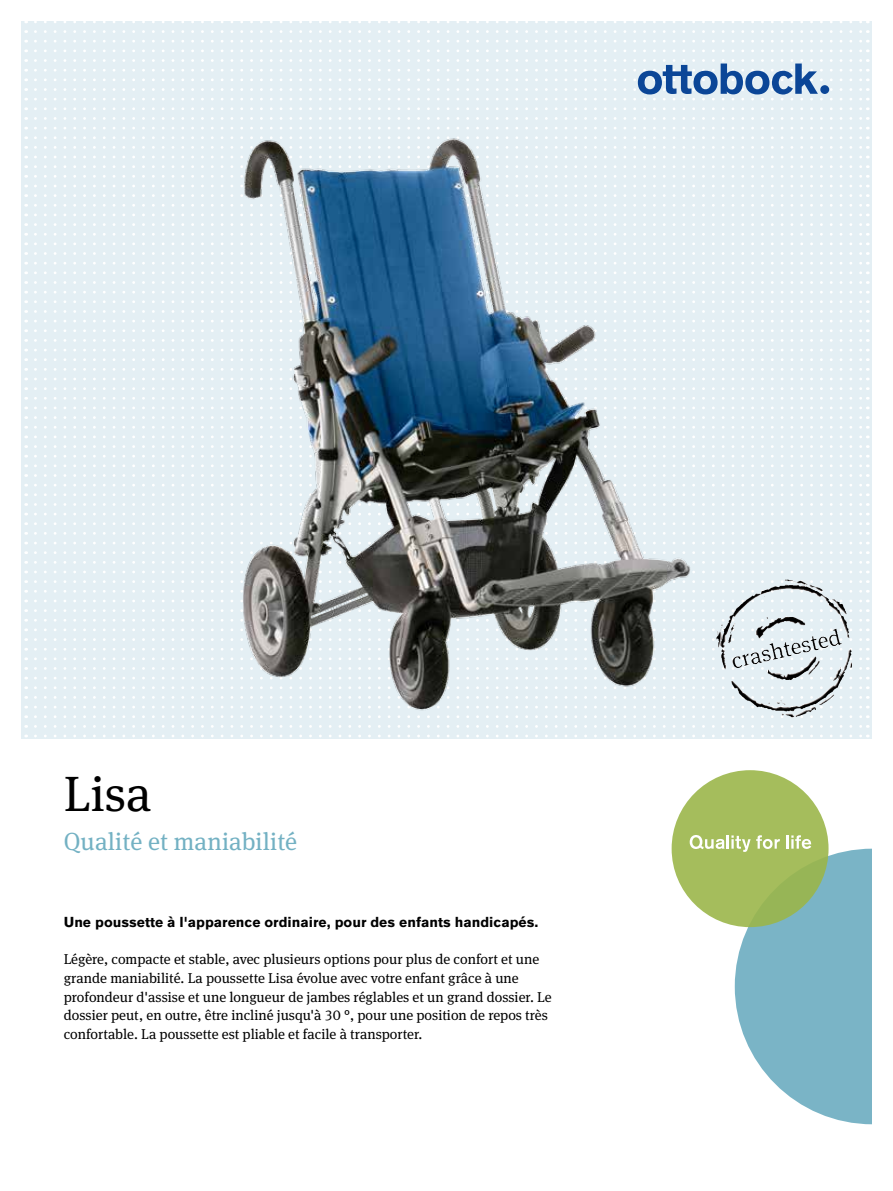
<style>
.page{position:relative;width:893px;height:1191px;background:#fff}
.page>*{position:absolute;margin:0;border:0;box-sizing:border-box;transform-origin:0 0}
.t1{font:49.5px "OBO Serif";color:#000}
.t2{font:24.75px "OBO Serif";letter-spacing:.005em;color:#73b1c3}
.t3{font:22.65px "OBO Serif";color:#000}
.t4{font:14.25px/18.8px "OBO Serif";color:#000}
.t5{font:700 14.25px "OBO Sans";color:#000}
</style>
<div class="page">
<div style="left:21px;top:21px;width:851px;height:718px;background:#e4eff4"></div>
<svg style="left:35px;top:21px;width:827px;height:2px"></svg>
<svg style="left:35px;top:30px;width:827px;height:3px"></svg>
<svg style="left:35px;top:40px;width:827px;height:3px"></svg>
<svg style="left:35px;top:49px;width:827px;height:3px"></svg>
<svg style="left:35px;top:59px;width:827px;height:3px"></svg>
<svg style="left:35px;top:69px;width:827px;height:3px"></svg>
<svg style="left:35px;top:78px;width:827px;height:3px"></svg>
<svg style="left:35px;top:88px;width:827px;height:3px"></svg>
<svg style="left:35px;top:98px;width:827px;height:2px"></svg>
<svg style="left:35px;top:107px;width:827px;height:3px"></svg>
<svg style="left:35px;top:117px;width:827px;height:3px"></svg>
<svg style="left:35px;top:127px;width:827px;height:2px"></svg>
<svg style="left:35px;top:136px;width:827px;height:3px"></svg>
<svg style="left:35px;top:146px;width:827px;height:3px"></svg>
<svg style="left:35px;top:156px;width:827px;height:2px"></svg>
<svg style="left:35px;top:165px;width:827px;height:3px"></svg>
<svg style="left:35px;top:175px;width:827px;height:3px"></svg>
<svg style="left:35px;top:185px;width:827px;height:2px"></svg>
<svg style="left:35px;top:194px;width:827px;height:3px"></svg>
<svg style="left:35px;top:204px;width:827px;height:3px"></svg>
<svg style="left:35px;top:214px;width:827px;height:2px"></svg>
<svg style="left:35px;top:223px;width:827px;height:3px"></svg>
<svg style="left:35px;top:233px;width:827px;height:3px"></svg>
<svg style="left:35px;top:242px;width:827px;height:3px"></svg>
<svg style="left:35px;top:252px;width:827px;height:3px"></svg>
<svg style="left:35px;top:262px;width:827px;height:2px"></svg>
<svg style="left:35px;top:271px;width:827px;height:3px"></svg>
<svg style="left:35px;top:281px;width:827px;height:3px"></svg>
<svg style="left:35px;top:291px;width:827px;height:2px"></svg>
<svg style="left:35px;top:300px;width:827px;height:3px"></svg>
<svg style="left:35px;top:310px;width:827px;height:3px"></svg>
<svg style="left:35px;top:320px;width:827px;height:2px"></svg>
<svg style="left:35px;top:329px;width:827px;height:3px"></svg>
<svg style="left:35px;top:339px;width:827px;height:3px"></svg>
<svg style="left:35px;top:349px;width:827px;height:2px"></svg>
<svg style="left:35px;top:358px;width:827px;height:3px"></svg>
<svg style="left:35px;top:368px;width:827px;height:3px"></svg>
<svg style="left:35px;top:378px;width:827px;height:2px"></svg>
<svg style="left:35px;top:387px;width:827px;height:3px"></svg>
<svg style="left:35px;top:397px;width:827px;height:3px"></svg>
<svg style="left:35px;top:407px;width:827px;height:2px"></svg>
<svg style="left:35px;top:416px;width:827px;height:3px"></svg>
<svg style="left:35px;top:426px;width:827px;height:2px"></svg>
<svg style="left:35px;top:436px;width:827px;height:2px"></svg>
<svg style="left:35px;top:445px;width:827px;height:3px"></svg>
<svg style="left:35px;top:455px;width:827px;height:2px"></svg>
<svg style="left:35px;top:464px;width:827px;height:3px"></svg>
<svg style="left:35px;top:474px;width:827px;height:3px"></svg>
<svg style="left:35px;top:484px;width:827px;height:2px"></svg>
<svg style="left:35px;top:493px;width:827px;height:3px"></svg>
<svg style="left:35px;top:503px;width:827px;height:3px"></svg>
<svg style="left:35px;top:513px;width:827px;height:2px"></svg>
<svg style="left:35px;top:522px;width:827px;height:3px"></svg>
<svg style="left:35px;top:532px;width:827px;height:3px"></svg>
<svg style="left:35px;top:542px;width:827px;height:2px"></svg>
<svg style="left:35px;top:551px;width:827px;height:3px"></svg>
<svg style="left:35px;top:561px;width:827px;height:3px"></svg>
<svg style="left:35px;top:571px;width:827px;height:2px"></svg>
<svg style="left:35px;top:580px;width:827px;height:3px"></svg>
<svg style="left:35px;top:590px;width:827px;height:2px"></svg>
<svg style="left:35px;top:628px;width:827px;height:3px"></svg>
<svg style="left:35px;top:638px;width:827px;height:3px"></svg>
<svg style="left:35px;top:648px;width:827px;height:2px"></svg>
<svg style="left:35px;top:657px;width:827px;height:3px"></svg>
<svg style="left:35px;top:667px;width:827px;height:3px"></svg>
<svg style="left:35px;top:676px;width:827px;height:3px"></svg>
<svg style="left:35px;top:686px;width:827px;height:3px"></svg>
<svg style="left:35px;top:696px;width:827px;height:3px"></svg>
<svg style="left:35px;top:705px;width:827px;height:3px"></svg>
<svg style="left:35px;top:715px;width:827px;height:3px"></svg>
<svg style="left:35px;top:725px;width:827px;height:3px"></svg>
<svg style="left:35px;top:735px;width:827px;height:2px"></svg>
<div style="left:672px;top:770px;width:156px;height:157px;background:#a5bd5c;border-radius:50%"></div>
<svg style="left:690px;top:835px;width:182px;height:289px"></svg>
<div style="left:820px;top:85px;width:9px;height:9px;background:#0b4697;border-radius:50%"></div>
<svg style="left:772px;top:64px;width:46px;height:30px"></svg>
<img style="left:772px;top:579px;width:35px;height:14px">
<svg style="left:35px;top:599px;width:827px;height:22px"></svg>
<img style="left:148px;top:21px;width:624px;height:766px">
<h1 class="t1" style="left:64px;top:764px;width:89px">Lisa</h1>
<h2 class="t2" style="left:64px;top:827px;width:235px">Qualité et maniabilité</h2>
<p class="t5" style="left:64px;top:913px;width:476px">Une poussette à l'apparence ordinaire, pour des enfants handicapés.</p>
<p class="t4" style="left:64px;top:949px;width:489px">Légère, compacte et stable, avec plusieurs options pour plus de confort et une grande maniabilité. La poussette Lisa évolue avec votre enfant grâce à une profondeur d'assise et une longueur de jambes réglables et un grand dossier. Le dossier peut, en outre, être incliné jusqu'à 30 °, pour une position de repos très confortable. La poussette est pliable et facile à transporter.</p>
<h3 class="t3" style="left:729px;top:648px;width:114px;rotate:-13deg">crashtested</h3>
</div>
